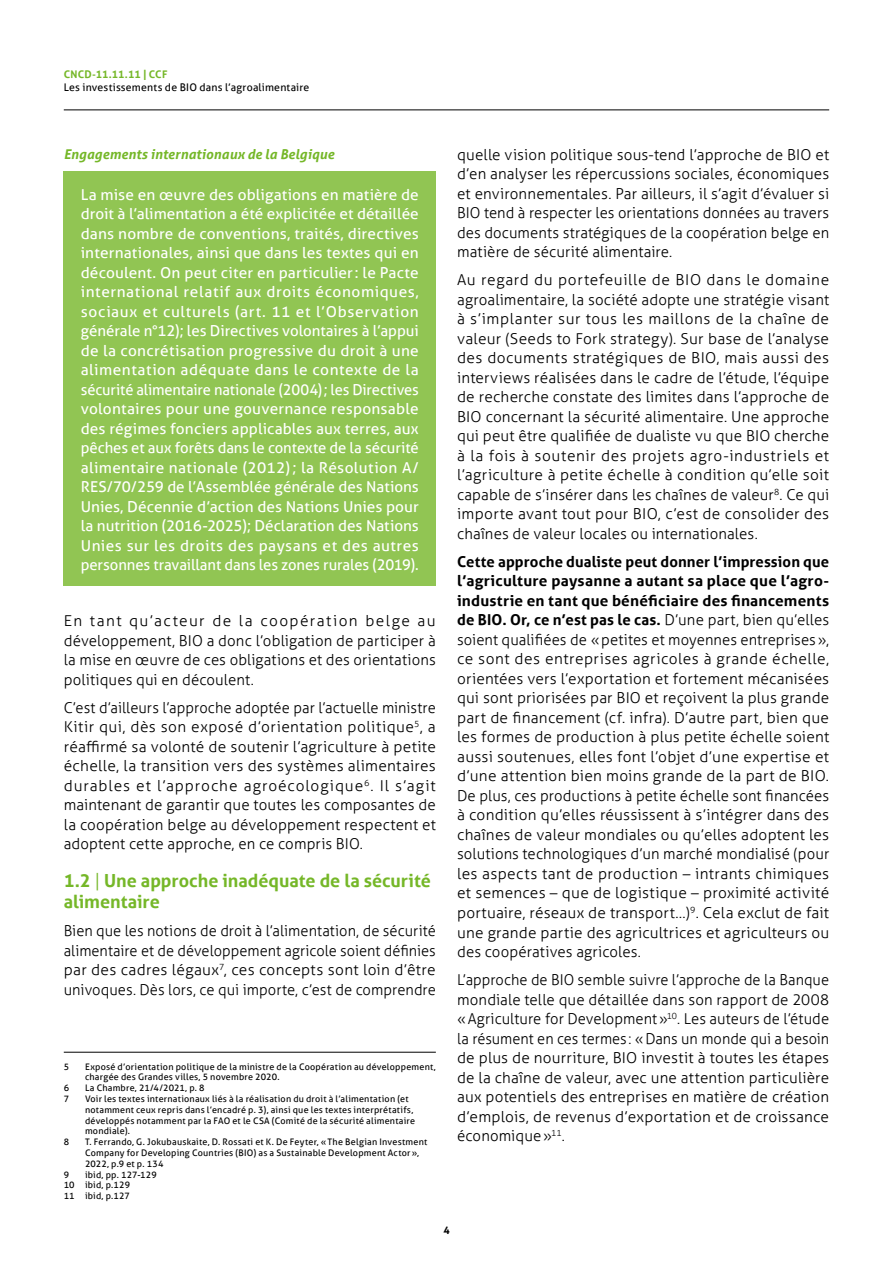
<style>
.page{position:relative;width:893px;height:1263px;background:#fff}
.page>*{position:absolute;margin:0;border:0;box-sizing:border-box;transform-origin:0 0}
.t1{font:700 18px/21px "Aller";color:#75b728}
.t2{font:300 15px/19.5px "Aller";letter-spacing:.005em;color:#000;text-align:justify}
.t3{font:15px/19.5px "Aller";letter-spacing:-.005em;color:#fff;text-align:justify}
.t4{font:italic 700 13.5px "Aller";letter-spacing:.01em;color:#75b728}
.t5{font:10.5px "Aller";letter-spacing:.02em;color:#000}
.t6{font:700 10.5px "Aller";letter-spacing:.01em;color:#75b728}
.t7{font:700 10.5px "Aller";color:#000}
.t8{font:9px/10.8px "Aller";letter-spacing:.025em;color:#000}
.s1{font-weight:300}
.s2{font-weight:700}
</style>
<div class="page">
<hr style="left:64px;top:110px;width:765px;height:1px;background:#000">
<div style="left:64px;top:171px;width:372px;height:415px;background:#91c553"></div>
<hr style="left:64px;top:1052px;width:372px;height:1px;background:#000">
<p class="t6" style="left:64px;top:68px;width:105px">CNCD-11.11.11 | CCF</p>
<p class="t5" style="left:64px;top:81px;width:247px">Les investissements de BIO dans l’agroalimentaire</p>
<p class="t4" style="left:64px;top:146px;width:272px">Engagements internationaux de la Belgique</p>
<p class="t3" style="left:81px;top:184px;width:340px">La mise en œuvre des obligations en matière de droit à l’alimentation a été explicitée et détaillée dans nombre de conventions, traités, directives internationales, ainsi que dans les textes qui en découlent. On peut citer en particulier: le Pacte international relatif aux droits économiques, sociaux et culturels (art. 11 et l’Observation générale n°12); les Directives volontaires à l’appui de la concrétisation progressive du droit à une alimentation adéquate dans le contexte de la sécurité alimentaire nationale (2004); les Directives volontaires pour une gouvernance responsable des régimes fonciers applicables aux terres, aux pêches et aux forêts dans le contexte de la sécurité alimentaire nationale (2012) ; la Résolution A/ RES/70/259 de l’Assemblée générale des Nations Unies, Décennie d’action des Nations Unies pour la nutrition (2016-2025); Déclaration des Nations Unies sur les droits des paysans et des autres personnes travaillant dans les zones rurales (2019).</p>
<p class="t2" style="left:64px;top:611px;width:374px">En tant qu’acteur de la coopération belge au développement, BIO a donc l’obligation de participer à la mise en œuvre de ces obligations et des orientations politiques qui en découlent.</p>
<p class="t2" style="left:64px;top:697px;width:374px">C’est d’ailleurs l’approche adoptée par l’actuelle ministre Kitir qui, dès son exposé d’orientation politique<sup>5</sup>, a réaffirmé sa volonté de soutenir l’agriculture à petite échelle, la transition vers des systèmes alimentaires durables et l’approche agroécologique<sup>6</sup>. Il s’agit maintenant de garantir que toutes les composantes de la coopération belge au développement respectent et adoptent cette approche, en ce compris BIO.</p>
<p class="t1" style="left:64px;top:870px;width:369px">1.2 <span class="s1">|</span> Une approche inadéquate de la sécurité alimentaire</p>
<p class="t2" style="left:64px;top:921px;width:374px">Bien que les notions de droit à l’alimentation, de sécurité alimentaire et de développement agricole soient définies par des cadres légaux<sup>7</sup>, ces concepts sont loin d’être univoques. Dès lors, ce qui importe, c’est de comprendre</p>
<p class="t8" style="left:64px;top:1061px;width:7px">5</p>
<p class="t8" style="left:85px;top:1061px;width:352px">Exposé d’orientation politique de la ministre de la Coopération au développement, chargée des Grandes villes, 5 novembre 2020.</p>
<p class="t8" style="left:64px;top:1082px;width:7px">6</p>
<p class="t8" style="left:85px;top:1082px;width:121px">La Chambre, 21/4/2021, p. 8</p>
<p class="t8" style="left:64px;top:1093px;width:7px">7</p>
<p class="t8" style="left:85px;top:1093px;width:332px">Voir les textes internationaux liés à la réalisation du droit à l’alimentation (et notamment ceux repris dans l’encadré p. 3), ainsi que les textes interprétatifs, développés notamment par la FAO et le CSA (Comité de la sécurité alimentaire mondiale).</p>
<p class="t8" style="left:64px;top:1136px;width:7px">8</p>
<p class="t8" style="left:85px;top:1136px;width:344px">T. Ferrando, G. Jokubauskaite, D. Rossati et K. De Feyter, «The Belgian Investment<br>Company for Developing Countries (BIO) as a Sustainable Development Actor»,<br>2022, p.9 et p. 134</p>
<p class="t8" style="left:64px;top:1169px;width:7px">9</p>
<p class="t8" style="left:64px;top:1169px;width:95px;text-indent:21px">ibid, pp. 127-129<br>10 ibid, p.129<br>11 ibid, p.127</p>
<p class="t2" style="left:457px;top:145px;width:374px">quelle vision politique sous-tend l’approche de BIO et d’en analyser les répercussions sociales, économiques et environnementales. Par ailleurs, il s’agit d’évaluer si BIO tend à respecter les orientations données au travers des documents stratégiques de la coopération belge en matière de sécurité alimentaire.</p>
<p class="t2" style="left:457px;top:270px;width:374px">Au regard du portefeuille de BIO dans le domaine agroalimentaire, la société adopte une stratégie visant à s’implanter sur tous les maillons de la chaîne de valeur (Seeds to Fork strategy). Sur base de l’analyse des documents stratégiques de BIO, mais aussi des interviews réalisées dans le cadre de l’étude, l’équipe de recherche constate des limites dans l’approche de BIO concernant la sécurité alimentaire. Une approche qui peut être qualifiée de dualiste vu que BIO cherche à la fois à soutenir des projets agro-industriels et l’agriculture à petite échelle à condition qu’elle soit capable de s’insérer dans les chaînes de valeur<sup>8</sup>. Ce qui importe avant tout pour BIO, c’est de consolider des chaînes de valeur locales ou internationales.</p>
<p class="t2" style="left:457px;top:552px;width:374px"><span class="s2">Cette approche dualiste peut donner l’impression que l’agriculture paysanne a autant sa place que l’agro&shy;industrie en tant que bénéficiaire des financements de BIO. Or, ce n’est pas le cas.</span> D’une part, bien qu’elles soient qualifiées de «petites et moyennes entreprises», ce sont des entreprises agricoles à grande échelle, orientées vers l’exportation et fortement mécanisées qui sont priorisées par BIO et reçoivent la plus grande part de financement (cf. infra). D’autre part, bien que les formes de production à plus petite échelle soient aussi soutenues, elles font l’objet d’une expertise et d’une attention bien moins grande de la part de BIO.<br>De plus, ces productions à petite échelle sont financées à condition qu’elles réussissent à s’intégrer dans des chaînes de valeur mondiales ou qu’elles adoptent les solutions technologiques d’un marché mondialisé (pour les aspects tant de production – intrants chimiques et semences – que de logistique – proximité activité portuaire, réseaux de transport…)<sup>9</sup>. Cela exclut de fait une grande partie des agricultrices et agriculteurs ou des coopératives agricoles.</p>
<p class="t2" style="left:457px;top:970px;width:374px">L’approche de BIO semble suivre l’approche de la Banque mondiale telle que détaillée dans son rapport de 2008 «Agriculture for Development»<sup>10</sup>. Les auteurs de l’étude la résument en ces termes : «Dans un monde qui a besoin de plus de nourriture, BIO investit à toutes les étapes de la chaîne de valeur, avec une attention particulière aux potentiels des entreprises en matière de création d’emplois, de revenus d’exportation et de croissance économique»<sup>11</sup>.</p>
<p class="t7" style="left:443px;top:1224px;width:8px">4</p>
</div>
